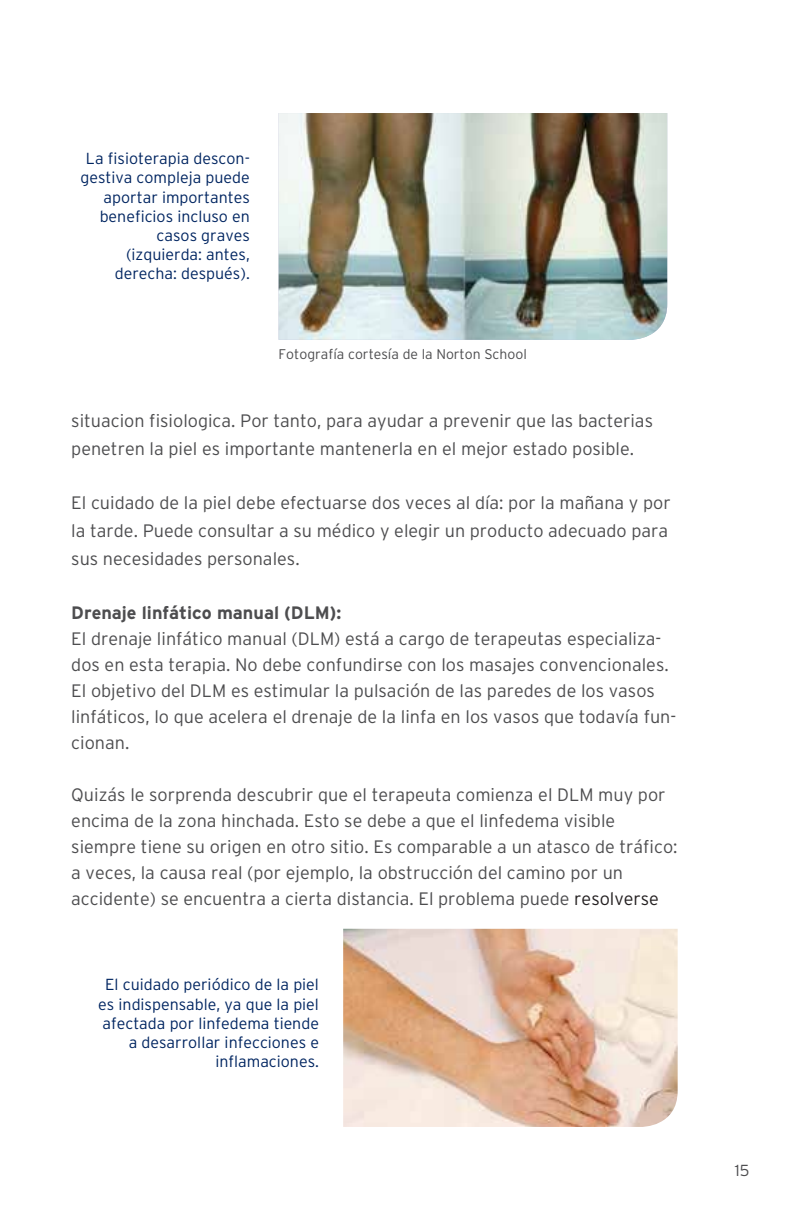
<style>
.page{position:relative;width:792px;height:1224px;background:#fff}
.page>*{position:absolute;margin:0;border:0;box-sizing:border-box;transform-origin:0 0}
.t1{font:300 18px/26px "Interstate";color:#4d4d4f}
.t2{font:700 18px "Interstate";color:#4d4d4f}
.t3{font:300 16px/19.2px "Interstate";color:#002561;text-align:right}
.t4{font:300 16px "Interstate";color:#4d4d4f}
.t5{font:300 14px "Interstate";color:#4d4d4f}
.s1{color:#231f20}
</style>
<div class="page">
<img style="left:343px;top:929px;width:335px;height:198px">
<img style="left:279px;top:113px;width:388px;height:227px">
<p class="t3" style="left:80px;top:149px;width:171px">La fisioterapia descon&shy;gestiva compleja puede aportar importantes beneficios incluso en casos graves (izquierda: antes, derecha: después).</p>
<p class="t5" style="left:279px;top:347px;width:250px">Fotografía cortesía de la Norton School</p>
<p class="t1" style="left:71px;top:407px;width:583px;line-height:28px">situacion fisiologica. Por tanto, para ayudar a prevenir que las bacterias penetren la piel es importante mantenerla en el mejor estado posible.</p>
<p class="t1" style="left:71px;top:489px;width:601px;line-height:28px">El cuidado de la piel debe efectuarse dos veces al día: por la mañana y por la tarde. Puede consultar a su médico y elegir un producto adecuado para sus necesidades personales.</p>
<p class="t2" style="left:71px;top:603px;width:272px">Drenaje linfático manual (DLM):</p>
<p class="t1" style="left:71px;top:626px;width:607px">El drenaje linfático manual (DLM) está a cargo de terapeutas especializa&shy;dos en esta terapia. No debe confundirse con los masajes convencionales.<br>El objetivo del DLM es estimular la pulsación de las paredes de los vasos linfáticos, lo que acelera el drenaje de la linfa en los vasos que todavía fun&shy;cionan.</p>
<p class="t1" style="left:71px;top:782px;width:608px">Quizás le sorprenda descubrir que el terapeuta comienza el DLM muy por encima de la zona hinchada. Esto se debe a que el linfedema visible siempre tiene su origen en otro sitio. Es comparable a un atasco de tráfico: a veces, la causa real (por ejemplo, la obstrucción del camino por un accidente) se encuentra a cierta distancia. El problema puede <span class="s1">resolverse</span></p>
<p class="t3" style="left:98px;top:975px;width:222px">El cuidado periódico de la piel es indispensable, ya que la piel afectada por linfedema tiende a desarrollar infecciones e inflamaciones.</p>
<p class="t4" style="left:735px;top:1161px;width:16px">15</p>
</div>
